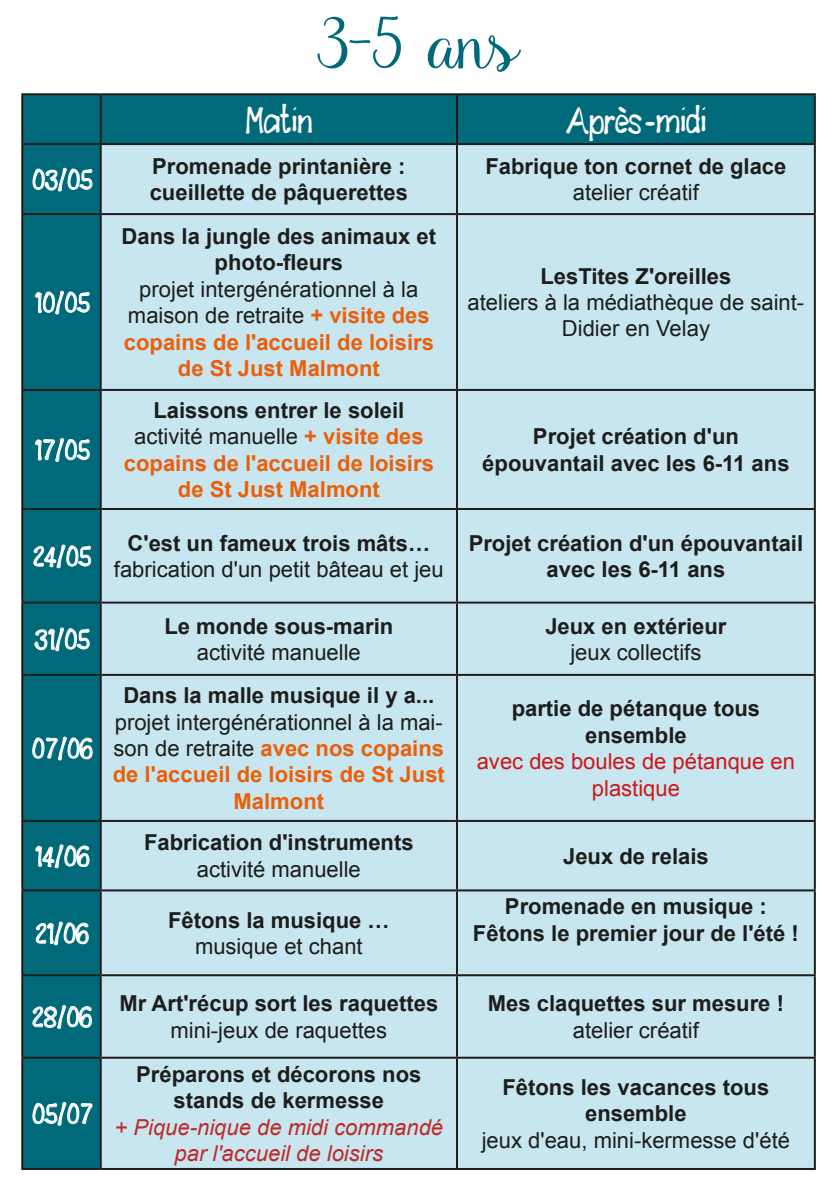
<style>
.page{position:relative;width:840px;height:1191px;background:#fff}
.page>*{position:absolute;margin:0;border:0;box-sizing:border-box;transform-origin:0 0}
.t1{font:76px "Gardenia";color:#006a7b}
.t2{font:38px "Fudgie";color:#fff}
.t3{font:30px "Fudgie";color:#fff}
.t4{font:700 22px/26.4px "Arial";color:#1d1d1b;text-align:center}
.t5{font:700 22px/26.4px "Arial";color:#eb5f0a;text-align:center}
.t6{font:22px/26.4px "Arial";color:#1d1d1b;text-align:center}
.t7{font:italic 22px/26.4px "Arial";color:#bf2929;text-align:center}
.t8{font:22px/26.4px "Arial";color:#cd171a;text-align:center}
.s1{font-weight:400;color:#1d1d1b}
.s2{color:#1d1d1b}
</style>
<div class="page">
<div style="left:23px;top:95px;width:790px;height:1073px;background:#006a7b"></div>
<div style="left:102px;top:145px;width:711px;height:1023px;background:#c7e6ef"></div>
<hr style="left:21px;top:93px;width:80px;height:2px;background:#1d1d1b">
<hr style="left:21px;top:95px;width:2px;height:48px;background:#1d1d1b">
<hr style="left:101px;top:93px;width:355px;height:2px;background:#1d1d1b">
<hr style="left:100px;top:95px;width:2px;height:48px;background:#1d1d1b">
<hr style="left:456px;top:93px;width:359px;height:2px;background:#1d1d1b">
<hr style="left:455px;top:95px;width:2px;height:48px;background:#1d1d1b">
<hr style="left:813px;top:95px;width:2px;height:48px;background:#1d1d1b">
<hr style="left:21px;top:143px;width:80px;height:2px;background:#1d1d1b">
<hr style="left:21px;top:145px;width:2px;height:68px;background:#1d1d1b">
<hr style="left:101px;top:143px;width:355px;height:2px;background:#1d1d1b">
<hr style="left:100px;top:145px;width:2px;height:68px;background:#1d1d1b">
<hr style="left:456px;top:143px;width:359px;height:2px;background:#1d1d1b">
<hr style="left:455px;top:145px;width:2px;height:68px;background:#1d1d1b">
<hr style="left:813px;top:145px;width:2px;height:68px;background:#1d1d1b">
<hr style="left:21px;top:213px;width:80px;height:2px;background:#1d1d1b">
<hr style="left:21px;top:215px;width:2px;height:174px;background:#1d1d1b">
<hr style="left:101px;top:213px;width:355px;height:2px;background:#1d1d1b">
<hr style="left:100px;top:215px;width:2px;height:174px;background:#1d1d1b">
<hr style="left:456px;top:213px;width:359px;height:2px;background:#1d1d1b">
<hr style="left:455px;top:215px;width:2px;height:174px;background:#1d1d1b">
<hr style="left:813px;top:215px;width:2px;height:174px;background:#1d1d1b">
<hr style="left:21px;top:389px;width:80px;height:2px;background:#1d1d1b">
<hr style="left:21px;top:391px;width:2px;height:117px;background:#1d1d1b">
<hr style="left:101px;top:389px;width:355px;height:2px;background:#1d1d1b">
<hr style="left:100px;top:391px;width:2px;height:117px;background:#1d1d1b">
<hr style="left:456px;top:389px;width:359px;height:2px;background:#1d1d1b">
<hr style="left:455px;top:391px;width:2px;height:117px;background:#1d1d1b">
<hr style="left:813px;top:391px;width:2px;height:117px;background:#1d1d1b">
<hr style="left:21px;top:508px;width:80px;height:2px;background:#1d1d1b">
<hr style="left:21px;top:510px;width:2px;height:91px;background:#1d1d1b">
<hr style="left:101px;top:508px;width:355px;height:2px;background:#1d1d1b">
<hr style="left:100px;top:510px;width:2px;height:91px;background:#1d1d1b">
<hr style="left:456px;top:508px;width:359px;height:2px;background:#1d1d1b">
<hr style="left:455px;top:510px;width:2px;height:91px;background:#1d1d1b">
<hr style="left:813px;top:510px;width:2px;height:91px;background:#1d1d1b">
<hr style="left:21px;top:601px;width:80px;height:2px;background:#1d1d1b">
<hr style="left:21px;top:603px;width:2px;height:71px;background:#1d1d1b">
<hr style="left:101px;top:601px;width:355px;height:2px;background:#1d1d1b">
<hr style="left:100px;top:603px;width:2px;height:71px;background:#1d1d1b">
<hr style="left:456px;top:601px;width:359px;height:2px;background:#1d1d1b">
<hr style="left:455px;top:603px;width:2px;height:71px;background:#1d1d1b">
<hr style="left:813px;top:603px;width:2px;height:71px;background:#1d1d1b">
<hr style="left:21px;top:674px;width:80px;height:2px;background:#1d1d1b">
<hr style="left:21px;top:676px;width:2px;height:144px;background:#1d1d1b">
<hr style="left:101px;top:674px;width:355px;height:2px;background:#1d1d1b">
<hr style="left:100px;top:676px;width:2px;height:144px;background:#1d1d1b">
<hr style="left:456px;top:674px;width:359px;height:2px;background:#1d1d1b">
<hr style="left:455px;top:676px;width:2px;height:144px;background:#1d1d1b">
<hr style="left:813px;top:676px;width:2px;height:144px;background:#1d1d1b">
<hr style="left:21px;top:820px;width:80px;height:2px;background:#1d1d1b">
<hr style="left:21px;top:822px;width:2px;height:67px;background:#1d1d1b">
<hr style="left:101px;top:820px;width:355px;height:2px;background:#1d1d1b">
<hr style="left:100px;top:822px;width:2px;height:67px;background:#1d1d1b">
<hr style="left:456px;top:820px;width:359px;height:2px;background:#1d1d1b">
<hr style="left:455px;top:822px;width:2px;height:67px;background:#1d1d1b">
<hr style="left:813px;top:822px;width:2px;height:67px;background:#1d1d1b">
<hr style="left:21px;top:889px;width:80px;height:2px;background:#1d1d1b">
<hr style="left:21px;top:891px;width:2px;height:83px;background:#1d1d1b">
<hr style="left:101px;top:889px;width:355px;height:2px;background:#1d1d1b">
<hr style="left:100px;top:891px;width:2px;height:83px;background:#1d1d1b">
<hr style="left:456px;top:889px;width:359px;height:2px;background:#1d1d1b">
<hr style="left:455px;top:891px;width:2px;height:83px;background:#1d1d1b">
<hr style="left:813px;top:891px;width:2px;height:83px;background:#1d1d1b">
<hr style="left:21px;top:974px;width:80px;height:2px;background:#1d1d1b">
<hr style="left:21px;top:976px;width:2px;height:80px;background:#1d1d1b">
<hr style="left:101px;top:974px;width:355px;height:2px;background:#1d1d1b">
<hr style="left:100px;top:976px;width:2px;height:80px;background:#1d1d1b">
<hr style="left:456px;top:974px;width:359px;height:2px;background:#1d1d1b">
<hr style="left:455px;top:976px;width:2px;height:80px;background:#1d1d1b">
<hr style="left:813px;top:976px;width:2px;height:80px;background:#1d1d1b">
<hr style="left:21px;top:1056px;width:80px;height:2px;background:#1d1d1b">
<hr style="left:21px;top:1058px;width:2px;height:110px;background:#1d1d1b">
<hr style="left:101px;top:1056px;width:355px;height:2px;background:#1d1d1b">
<hr style="left:100px;top:1058px;width:2px;height:110px;background:#1d1d1b">
<hr style="left:456px;top:1056px;width:359px;height:2px;background:#1d1d1b">
<hr style="left:455px;top:1058px;width:2px;height:110px;background:#1d1d1b">
<hr style="left:813px;top:1058px;width:2px;height:110px;background:#1d1d1b">
<hr style="left:21px;top:1168px;width:80px;height:2px;background:#1d1d1b">
<hr style="left:101px;top:1168px;width:355px;height:2px;background:#1d1d1b">
<hr style="left:456px;top:1168px;width:359px;height:2px;background:#1d1d1b">
<svg style="left:32px;top:158px;width:61px;height:64px;background:#1b7785"></svg>
<svg style="left:34px;top:281px;width:56px;height:64px;background:#1a7988"></svg>
<svg style="left:34px;top:429px;width:57px;height:64px;background:#187787"></svg>
<svg style="left:33px;top:535px;width:59px;height:64px;background:#1a7988"></svg>
<svg style="left:34px;top:618px;width:56px;height:64px;background:#1b7685"></svg>
<svg style="left:32px;top:727px;width:61px;height:64px;background:#1a7988"></svg>
<svg style="left:35px;top:835px;width:55px;height:64px;background:#1b7785"></svg>
<svg style="left:35px;top:912px;width:54px;height:63px;background:#1c7988"></svg>
<svg style="left:32px;top:995px;width:60px;height:64px;background:#1d7886"></svg>
<svg style="left:32px;top:1092px;width:62px;height:64px;background:#187887"></svg>
<h1 class="t1" style="left:316px;top:0;width:207px">3-5 ans</h1>
<h2 class="t2" style="left:246px;top:103px;width:68px">Matin</h2>
<h2 class="t2" style="left:566px;top:103px;width:141px">Après-midi</h2>
<h3 class="t3" style="left:31px;top:166px;width:62px">03/05</h3>
<p class="t4" style="left:150px;top:154px;width:259px;text-align:left">Promenade printanière : cueillette de pâquerettes</p>
<p class="t4" style="left:485px;top:154px;width:302px">Fabrique ton cornet de glace</p>
<p class="t6" style="left:572px;top:180px;width:127px">atelier créatif</p>
<h3 class="t3" style="left:34px;top:289px;width:57px">10/05</h3>
<h3 class="t3" style="left:34px;top:436px;width:57px">17/05</h3>
<h3 class="t3" style="left:32px;top:543px;width:60px">24/05</h3>
<h3 class="t3" style="left:34px;top:626px;width:57px">31/05</h3>
<h3 class="t3" style="left:31px;top:735px;width:63px">07/06</h3>
<h3 class="t3" style="left:34px;top:842px;width:56px">14/06</h3>
<h3 class="t3" style="left:35px;top:920px;width:55px">21/06</h3>
<h3 class="t3" style="left:32px;top:1003px;width:61px">28/06</h3>
<h3 class="t3" style="left:31px;top:1100px;width:62px">05/07</h3>
<p class="t4" style="left:121px;top:224px;width:316px">Dans la jungle des animaux et photo-fleurs</p>
<p class="t5" style="left:124px;top:276px;width:311px"><span class="s1">projet intergénérationnel à la maison de retraite</span> + visite des copains de l'accueil de loisirs de St Just Malmont</p>
<p class="t5" style="left:124px;top:397px;width:311px"><span class="s2">Laissons entrer le soleil </span><span class="s1">activité manuelle</span> + visite des copains de l'accueil de loisirs de St Just Malmont</p>
<p class="t4" style="left:127px;top:530px;width:304px">C'est un fameux trois mâts…</p>
<p class="t6" style="left:114px;top:556px;width:331px">fabrication d'un petit bâteau et jeu</p>
<p class="t4" style="left:164px;top:613px;width:230px">Le monde sous-marin</p>
<p class="t6" style="left:197px;top:639px;width:165px">activité manuelle</p>
<p class="t4" style="left:123px;top:683px;width:312px">Dans la malle musique il y a...</p>
<p class="t5" style="left:113px;top:709px;width:333px"><span class="s1">projet intergénérationnel à la mai&shy;son de retraite</span> avec nos copains de l'accueil de loisirs de St Just<br>Malmont</p>
<p class="t4" style="left:144px;top:830px;width:271px">Fabrication d'instruments</p>
<p class="t6" style="left:197px;top:856px;width:165px">activité manuelle</p>
<p class="t4" style="left:168px;top:907px;width:223px">Fêtons la musique …</p>
<p class="t6" style="left:195px;top:933px;width:169px">musique et chant</p>
<p class="t4" style="left:119px;top:991px;width:320px">Mr Art'récup sort les raquettes</p>
<p class="t6" style="left:170px;top:1017px;width:218px">mini-jeux de raquettes</p>
<p class="t4" style="left:136px;top:1061px;width:286px">Préparons et décorons nos stands de kermesse</p>
<p class="t7" style="left:114px;top:1114px;width:330px">+ Pique-nique de midi commandé par l'accueil de loisirs</p>
<p class="t4" style="left:540px;top:263px;width:192px">LesTites Z'oreilles</p>
<p class="t6" style="left:467px;top:289px;width:338px">ateliers à la médiathèque de saint-<br>Didier en Velay</p>
<p class="t4" style="left:482px;top:424px;width:308px">Projet création d'un épouvantail avec les 6-11 ans</p>
<p class="t4" style="left:468px;top:530px;width:336px">Projet création d'un épouvantail avec les 6-11 ans</p>
<p class="t4" style="left:545px;top:613px;width:182px">Jeux en extérieur</p>
<p class="t6" style="left:570px;top:639px;width:132px">jeux collectifs</p>
<p class="t4" style="left:511px;top:696px;width:250px">partie de pétanque tous ensemble</p>
<p class="t8" style="left:476px;top:748px;width:319px">avec des boules de pétanque en plastique</p>
<p class="t4" style="left:562px;top:843px;width:147px">Jeux de relais</p>
<p class="t4" style="left:472px;top:894px;width:327px">Promenade en musique :<br>Fêtons le premier jour de l'été !</p>
<p class="t4" style="left:487px;top:991px;width:297px">Mes claquettes sur mesure !</p>
<p class="t6" style="left:572px;top:1017px;width:127px">atelier créatif</p>
<p class="t4" style="left:502px;top:1074px;width:268px">Fêtons les vacances tous ensemble</p>
<p class="t6" style="left:481px;top:1127px;width:309px">jeux d'eau, mini-kermesse d'été</p>
</div>
